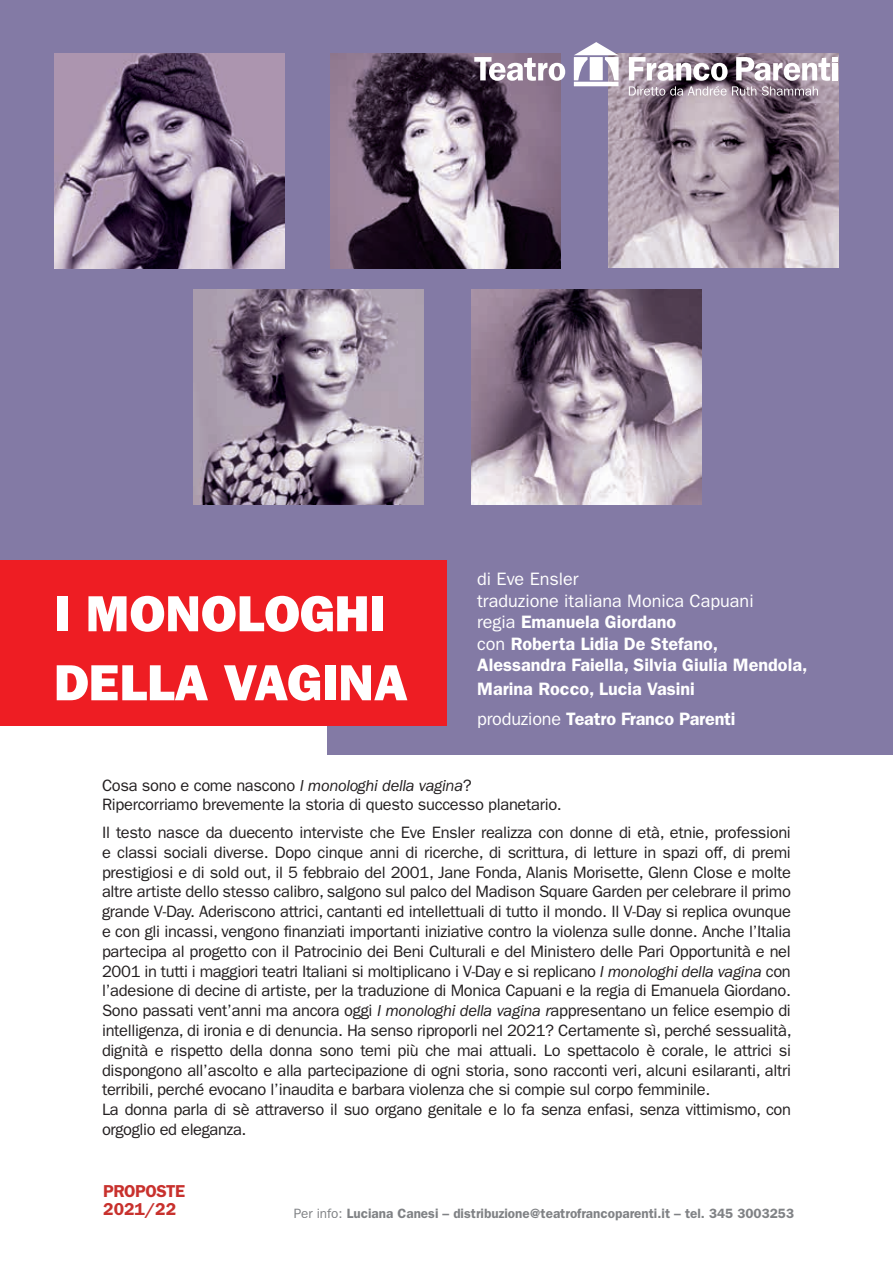
<style>
.page{position:relative;width:893px;height:1263px;background:#fff}
.page>*{position:absolute;margin:0;border:0;box-sizing:border-box;transform-origin:0 0}
.t1{font:800 51px/69px "Franklin Gothic";color:#fff}
.t2{font:600 18px/21.6px "ITC Franklin Gothic Std";color:#fff}
.t3{font:600 17.4px/18px "ITC Franklin Gothic Std";letter-spacing:-.03em;color:#c8312d}
.t4{font:16.5px/19.8px "ITC Franklin Gothic Std";letter-spacing:-.02em;color:#231f20}
.t5{font:600 13.5px "ITC Franklin Gothic Std";color:#808285}
.s1{font-weight:400}
.s2{font-style:italic}
</style>
<div class="page">
<div style="left:0;top:0;width:489px;height:560px;background:#837aa5"></div>
<div style="left:327px;top:0;width:566px;height:754px;background:#837aa5"></div>
<img style="left:54px;top:53px;width:231px;height:215px">
<img style="left:193px;top:290px;width:230px;height:214px">
<img style="left:331px;top:53px;width:230px;height:215px">
<img style="left:471px;top:290px;width:230px;height:214px">
<img style="left:609px;top:53px;width:229px;height:215px">
<div style="left:0;top:560px;width:446px;height:166px;background:#ee1d23"></div>
<hr style="left:574px;top:82px;width:45px;height:4px;background:#fff">
<svg style="left:574px;top:42px;width:45px;height:38px"></svg>
<div style="left:590px;top:57px;width:13px;height:23px;background:#fff"></div>
<svg style="left:474px;top:57px;width:91px;height:24px;background:#b7abb8"></svg>
<svg style="left:629px;top:57px;width:209px;height:39px;background:#ada1ab"></svg>
<h1 class="t1" style="left:54px;top:579px;width:355px">I MONOLOGHI<br>DELLA VAGINA</h1>
<p class="t2" style="left:477px;top:568px;width:332px"><span class="s1">di Eve Ensler<br>traduzione italiana Monica Capuani<br>regia</span> Emanuela Giordano<br><span class="s1">con</span> Roberta Lidia De Stefano,<br>Alessandra Faiella, Silvia Giulia Mendola,</p>
<p class="t2" style="left:477px;top:674px;width:260px;line-height:30px">Marina Rocco, Lucia Vasini <span class="s1">produzione</span> Teatro Franco Parenti</p>
<p class="t4" style="left:102px;top:775px;width:461px">Cosa sono e come nascono <span class="s2">I monologhi della vagina</span>?<br>Ripercorriamo brevemente la storia di questo successo planetario.</p>
<p class="t4" style="left:102px;top:823px;width:691px">Il testo nasce da duecento interviste che Eve Ensler realizza con donne di età, etnie, professioni e classi sociali diverse. Dopo cinque anni di ricerche, di scrittura, di letture in spazi off, di premi prestigiosi e di sold out, il 5 febbraio del 2001, Jane Fonda, Alanis Morisette, Glenn Close e molte altre artiste dello stesso calibro, salgono sul palco del Madison Square Garden per celebrare il primo grande V-Day. Aderiscono attrici, cantanti ed intellettuali di tutto il mondo. Il V-Day si replica ovunque e con gli incassi, vengono nanziati importanti iniziative contro la violenza sulle donne. Anche l’Italia partecipa al progetto con il Patrocinio dei Beni Culturali e del Ministero delle Pari Opportunità e nel 2001 in tutti i maggiori teatri Italiani si moltiplicano i V-Day e si replicano <span class="s2">I monologhi della vagina</span> con l’adesione di decine di artiste, per la traduzione di Monica Capuani e la regia di Emanuela Giordano.<br>Sono passati vent’anni ma ancora oggi <span class="s2">I monologhi della vagina r</span>appresentano un felice esempio di intelligenza, di ironia e di denuncia. Ha senso riproporli nel 2021? Certamente sì, perché sessualità, dignità e rispetto della donna sono temi più che mai attuali. Lo spettacolo è corale, le attrici si dispongono all’ascolto e alla partecipazione di ogni storia, sono racconti veri, alcuni esilaranti, altri terribili, perché evocano l’inaudita e barbara violenza che si compie sul corpo femminile.<br>La donna parla di sè attraverso il suo organo genitale e lo fa senza enfasi, senza vittimismo, con orgoglio ed eleganza.</p>
<p class="t3" style="left:103px;top:1182px;width:83px">PROPOSTE<br>2021/22</p>
<p class="t5" style="left:294px;top:1205px;width:502px"><span class="s1">Per info:</span> Luciana Canesi – distribuzione@teatrofrancoparenti.it – tel. 345 3003253</p>
</div>
